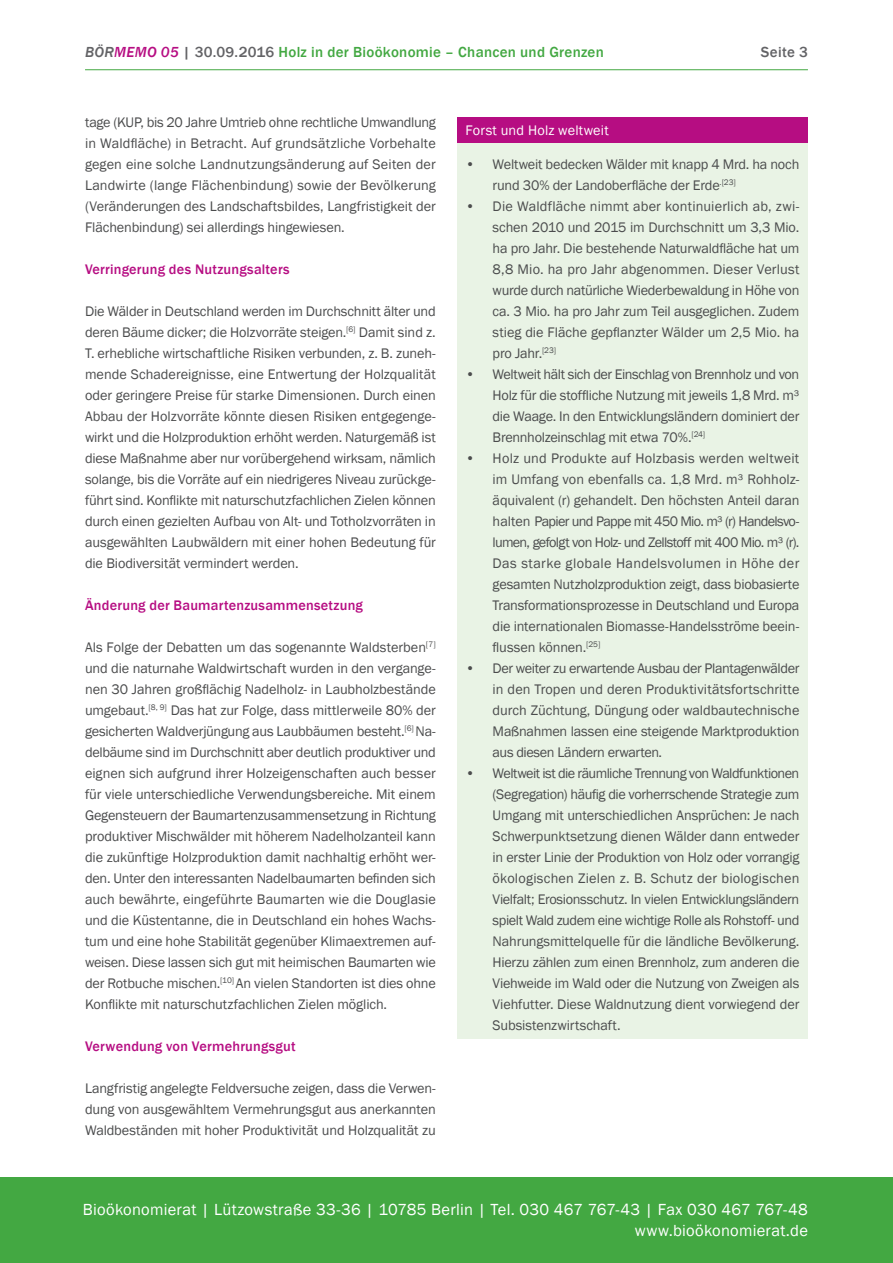
<style>
.page{position:relative;width:893px;height:1263px;background:#fff}
.page>*{position:absolute;margin:0;border:0;box-sizing:border-box;transform-origin:0 0}
.t1{font:16.5px/21px "Franklin Gothic";letter-spacing:.015em;color:#fff;text-align:right}
.t2{font:500 15px "Franklin Gothic";letter-spacing:.02em;color:#43a842}
.t3{font:500 15px "Franklin Gothic";letter-spacing:.02em;color:#636366}
.t4{font:14.25px/21px "Franklin Gothic";letter-spacing:-.01em;color:#4b4c4d;text-align:justify}
.t5{font:500 14.25px "Franklin Gothic";letter-spacing:.015em;color:#b60d82}
.t6{font:14.25px "Franklin Gothic";letter-spacing:.01em;color:#fff}
.s1{font-style:italic;color:#636366}
.s2{font-style:italic;color:#b60d82}
.s3{color:#636366}
</style>
<div class="page">
<div style="left:0;top:1177px;width:893px;height:86px;background:#43a842"></div>
<hr style="left:85px;top:69px;width:723px;height:1px;background:#43a842">
<div style="left:457px;top:117px;width:351px;height:27px;background:#b60d82"></div>
<div style="left:457px;top:144px;width:351px;height:895px;background:#e9f3e5"></div>
<p class="t2" style="left:85px;top:42px;width:520px"><span class="s1">BÖR</span><span class="s2">MEMO 05</span> <span class="s3">| 30.09.2016</span> Holz in der Bioökonomie – Chancen und Grenzen</p>
<p class="t3" style="left:761px;top:42px;width:48px">Seite 3</p>
<p class="t4" style="left:85px;top:112px;width:352px">tage (KUP, bis 20 Jahre Umtrieb ohne rechtliche Umwandlung in Waldfläche) in Betracht. Auf grundsätzliche Vorbehalte gegen eine solche Landnutzungsänderung auf Seiten der Landwirte (lange Flächenbindung) sowie der Bevölkerung (Veränderungen des Landschaftsbildes, Langfristigkeit der Flächenbindung) sei allerdings hingewiesen.</p>
<p class="t5" style="left:85px;top:260px;width:206px">Verringerung des Nutzungsalters</p>
<p class="t4" style="left:85px;top:301px;width:352px">Die Wälder in Deutschland werden im Durchschnitt älter und deren Bäume dicker; die Holzvorräte steigen.<sup>[6]</sup> Damit sind z.<br>T. erhebliche wirtschaftliche Risiken verbunden, z. B. zuneh&shy;mende Schadereignisse, eine Entwertung der Holzqualität oder geringere Preise für starke Dimensionen. Durch einen Abbau der Holzvorräte könnte diesen Risiken entgegenge&shy;wirkt und die Holzproduktion erhöht werden. Naturgemäß ist diese Maßnahme aber nur vorübergehend wirksam, nämlich solange, bis die Vorräte auf ein niedrigeres Niveau zurückge&shy;führt sind. Konflikte mit naturschutzfachlichen Zielen können durch einen gezielten Aufbau von Alt- und Totholzvorräten in ausgewählten Laubwäldern mit einer hohen Bedeutung für die Biodiversität vermindert werden.</p>
<p class="t5" style="left:85px;top:597px;width:279px">Änderung der Baumartenzusammensetzung</p>
<p class="t4" style="left:85px;top:637px;width:352px">Als Folge der Debatten um das sogenannte Waldsterben<sup>[7] </sup>und die naturnahe Waldwirtschaft wurden in den vergange&shy;nen 30 Jahren großflächig Nadelholz- in Laubholzbestände umgebaut.<sup>[8,</sup> <sup>9]</sup> Das hat zur Folge, dass mittlerweile 80% der gesicherten Waldverjüngung aus Laubbäumen besteht.<sup>[6]</sup> Na&shy;delbäume sind im Durchschnitt aber deutlich produktiver und eignen sich aufgrund ihrer Holzeigenschaften auch besser für viele unterschiedliche Verwendungsbereiche. Mit einem Gegensteuern der Baumartenzusammensetzung in Richtung produktiver Mischwälder mit höherem Nadelholzanteil kann die zukünftige Holzproduktion damit nachhaltig erhöht wer&shy;den. Unter den interessanten Nadelbaumarten befinden sich auch bewährte, eingeführte Baumarten wie die Douglasie und die Küstentanne, die in Deutschland ein hohes Wachs&shy;tum und eine hohe Stabilität gegenüber Klimaextremen auf&shy;weisen. Diese lassen sich gut mit heimischen Baumarten wie der Rotbuche mischen.<sup>[10]</sup> An vielen Standorten ist dies ohne Konflikte mit naturschutzfachlichen Zielen möglich.</p>
<p class="t5" style="left:85px;top:1037px;width:212px">Verwendung von Vermehrungsgut</p>
<p class="t4" style="left:85px;top:1078px;width:352px">Langfristig angelegte Feldversuche zeigen, dass die Verwen&shy;dung von ausgewähltem Vermehrungsgut aus anerkannten Waldbeständen mit hoher Produktivität und Holzqualität zu</p>
<p class="t6" style="left:466px;top:122px;width:145px">Forst und Holz weltweit</p>
<p class="t4" style="left:493px;top:154px;width:308px;text-indent:-27px">• Weltweit bedecken Wälder mit knapp 4 Mrd. ha noch rund 30% der Landoberfläche der Erde<sup>.[23]</sup></p>
<p class="t4" style="left:493px;top:196px;width:308px;text-indent:-27px">• Die Waldfläche nimmt aber kontinuierlich ab, zwi&shy;schen 2010 und 2015 im Durchschnitt um 3,3 Mio. ha pro Jahr. Die bestehende Naturwaldfläche hat um 8,8 Mio. ha pro Jahr abgenommen. Dieser Verlust wurde durch natürliche Wiederbewaldung in Höhe von ca. 3 Mio. ha pro Jahr zum Teil ausgeglichen. Zudem stieg die Fläche gepflanzter Wälder um 2,5 Mio. ha pro Jahr.<sup>[23]</sup></p>
<p class="t4" style="left:493px;top:364px;width:308px;text-indent:-27px">• Weltweit hält sich der Einschlag von Brennholz und von Holz für die stoffliche Nutzung mit jeweils 1,8 Mrd. m³ die Waage. In den Entwicklungsländern dominiert der Brennholzeinschlag mit etwa 70%.<sup>[24]</sup></p>
<p class="t4" style="left:493px;top:448px;width:308px;text-indent:-27px">• Holz und Produkte auf Holzbasis werden weltweit im Umfang von ebenfalls ca. 1,8 Mrd. m³ Rohholz&shy;äquivalent (r) gehandelt. Den höchsten Anteil daran halten Papier und Pappe mit 450 Mio. m³ (r) Handelsvo&shy;lumen, gefolgt von Holz- und Zellstoff mit 400 Mio. m³ (r).<br>Das starke globale Handelsvolumen in Höhe der gesamten Nutzholzproduktion zeigt, dass biobasierte Transformationsprozesse in Deutschland und Europa die internationalen Biomasse-Handelsströme beein&shy;flussen können.<sup>[25]</sup></p>
<p class="t4" style="left:493px;top:658px;width:308px;text-indent:-27px">• Der weiter zu erwartende Ausbau der Plantagenwälder in den Tropen und deren Produktivitätsfortschritte durch Züchtung, Düngung oder waldbautechnische Maßnahmen lassen eine steigende Marktproduktion aus diesen Ländern erwarten.</p>
<p class="t4" style="left:493px;top:763px;width:308px;text-indent:-27px">• Weltweit ist die räumliche Trennung von Waldfunktionen (Segregation) häufig die vorherrschende Strategie zum Umgang mit unterschiedlichen Ansprüchen: Je nach Schwerpunktsetzung dienen Wälder dann entweder in erster Linie der Produktion von Holz oder vorrangig ökologischen Zielen z. B. Schutz der biologischen Vielfalt; Erosionsschutz. In vielen Entwicklungsländern spielt Wald zudem eine wichtige Rolle als Rohstoff- und Nahrungsmittelquelle für die ländliche Bevölkerung.<br>Hierzu zählen zum einen Brennholz, zum anderen die Viehweide im Wald oder die Nutzung von Zweigen als Viehfutter. Diese Waldnutzung dient vorwiegend der Subsistenzwirtschaft.</p>
<p class="t1" style="left:83px;top:1200px;width:726px">Bioökonomierat | Lützowstraße 33-36 | 10785 Berlin | Tel. 030 467 767-43 | Fax 030 467 767-48 www.bioökonomierat.de</p>
</div>
